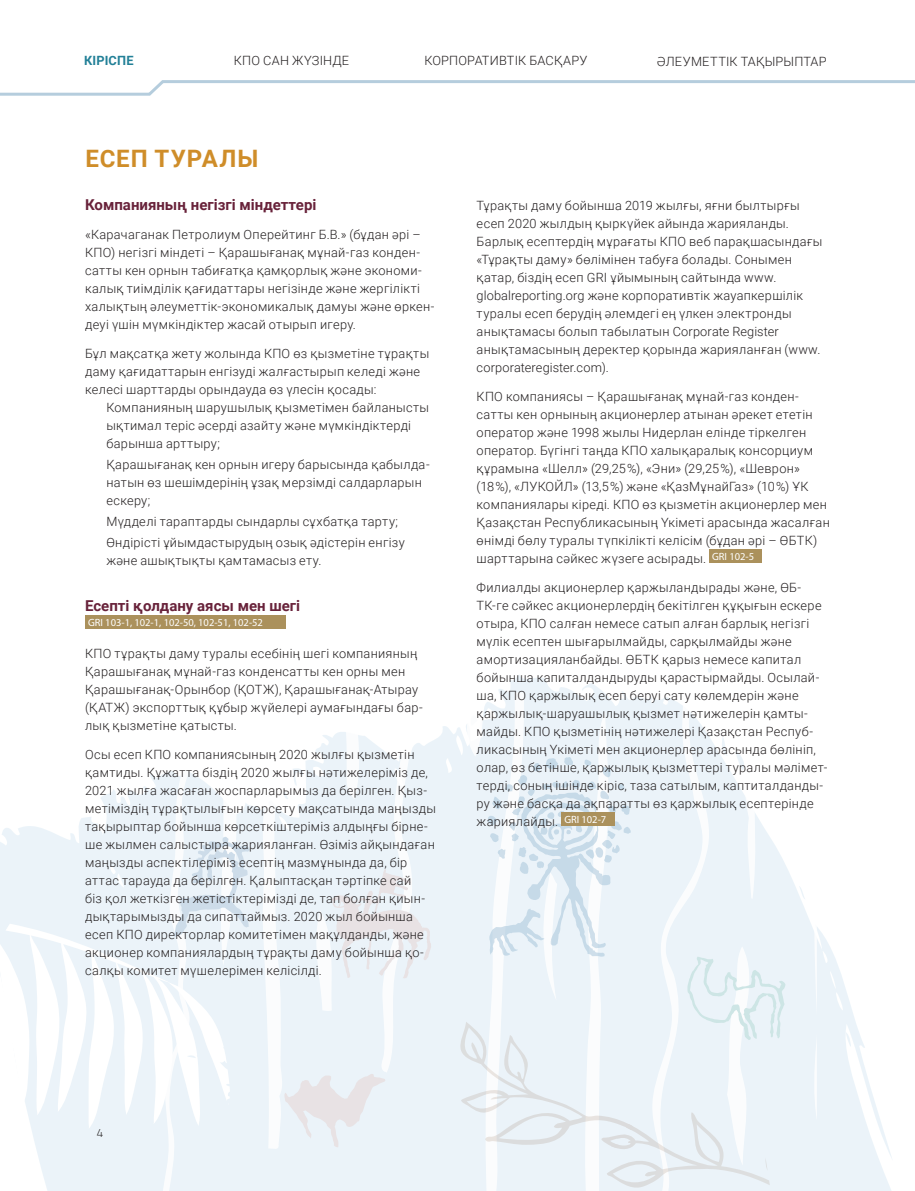
<style>
.page{position:relative;width:915px;height:1191px;background:#fff}
.page>*{position:absolute;margin:0;border:0;box-sizing:border-box;transform-origin:0 0}
.Subtitle_A{font:700 24px "Roboto";letter-spacing:.035em;color:#cf8d29}
.Subtitle_C{font:700 15px "Roboto";color:#68223a}
.Body_Text{font:300 12.75px/18px "Roboto";letter-spacing:.025em;color:#231f20}
.t1{font:700 12.75px "Roboto";letter-spacing:.015em;color:#228097}
.t2{font:300 12px "Cera Pro";color:#231f20}
.цур{font:10.5px "Myriad Pro";color:#fff}
</style>
<div class="page">
<svg style="left:0;top:80px;width:914px;height:16px"></svg>
<svg style="left:0;top:667px;width:892px;height:524px"></svg>
<svg style="left:160px;top:692px;width:656px;height:499px;fill:#ebf3f9"></svg>
<svg style="left:0;top:923px;width:230px;height:206px;fill:#ebf3f9"></svg>
<svg style="left:331px;top:869px;width:100px;height:109px;background:#eaedf2"></svg>
<svg style="left:687px;top:956px;width:98px;height:84px;background:#e6f1f5"></svg>
<svg style="left:173px;top:836px;width:77px;height:100px"></svg>
<svg style="left:458px;top:1021px;width:314px;height:170px;background:#ebf2f7"></svg>
<svg style="left:487px;top:757px;width:143px;height:199px"></svg>
<svg style="left:284px;top:1073px;width:101px;height:74px;background:#e9ecf0"></svg>
<div style="left:85px;top:615px;width:200px;height:14px;background:#ab915c"></div>
<div style="left:709px;top:549px;width:52px;height:14px;background:#ab915c"></div>
<div style="left:561px;top:812px;width:53px;height:14px;background:#ab915c"></div>
<p class="t1" style="left:84px;top:51px;width:51px">КІРІСПЕ</p>
<p class="Body_Text" style="left:234px;top:51px;width:117px">КПО САН ЖҮЗІНДЕ</p>
<p class="Body_Text" style="left:424px;top:51px;width:164px">КОРПОРАТИВТІК БАСҚАРУ</p>
<p class="Body_Text" style="left:656px;top:52px;width:171px">ӘЛЕУМЕТТІК ТАҚЫРЫПТАР</p>
<p class="Subtitle_A" style="left:85px;top:141px;width:174px">ЕСЕП ТУРАЛЫ</p>
<p class="Subtitle_C" style="left:85px;top:194px;width:233px">Компанияның негізгі міндеттері</p>
<p class="Body_Text" style="left:85px;top:225px;width:350px">«Карачаганак Петролиум Оперейтинг Б.В.» (бұдан әрі – КПО) негізгі міндеті – Қарашығанақ мұнай-газ конден&shy;сатты кен орнын табиғатқа қамқорлық және экономи&shy;калық тиімділік қағидаттары негізінде және жергілікті халықтың әлеуметтік-экономикалық дамуы және өркен&shy;деуі үшін мүмкіндіктер жасай отырып игеру.</p>
<p class="Body_Text" style="left:85px;top:344px;width:345px">Бұл мақсатқа жету жолында КПО өз қызметіне тұрақты даму қағидаттарын енгізуді жалғастырып келеді және келесі шарттарды орындауда өз үлесін қосады:</p>
<p class="Body_Text" style="left:106px;top:398px;width:324px">Компанияның шарушылық қызметімен байланысты ықтимал теріс әсерді азайту және мүмкіндіктерді барынша арттыру;</p>
<p class="Body_Text" style="left:106px;top:455px;width:324px">Қарашығанақ кен орнын игеру барысында қабылда&shy;натын өз шешімдерінің ұзақ мерзімді салдарларын ескеру;</p>
<p class="Body_Text" style="left:106px;top:512px;width:293px">Мүдделі тараптарды сындарлы сұхбатқа тарту;</p>
<p class="Body_Text" style="left:106px;top:533px;width:300px">Өндірісті ұйымдастырудың озық әдістерін енгізу және ашықтықты қамтамасыз ету.</p>
<p class="Subtitle_C" style="left:85px;top:595px;width:216px">Есепті қолдану аясы мен шегі</p>
<p class="цур" style="left:88px;top:616px;width:176px">GRI 103-1, 102-1, 102-50, 102-51, 102-52</p>
<p class="Body_Text" style="left:85px;top:644px;width:339px">КПО тұрақты даму туралы есебінің шегі компанияның Қарашығанақ мұнай-газ конденсатты кен орны мен Қарашығанақ-Орынбор (ҚОТЖ), Қарашығанақ-Атырау (ҚАТЖ) экспорттық құбыр жүйелері аумағындағы бар&shy;лық қызметіне қатысты.</p>
<p class="Body_Text" style="left:85px;top:744px;width:352px">Осы есеп КПО компаниясының 2020 жылғы қызметін қамтиды. Құжатта біздің 2020 жылғы нәтижелеріміз де, 2021 жылға жасаған жоспарларымыз да берілген. Қыз&shy;метіміздің тұрақтылығын көрсету мақсатында маңызды тақырыптар бойынша көрсеткіштеріміз алдыңғы бірне&shy;ше жылмен салыстыра жарияланған. Өзіміз айқындаған маңызды аспектілеріміз есептің мазмұнында да, бір аттас тарауда да берілген. Қалыптасқан тәртіпке сай<br>біз қол жеткізген жетістіктерімізді де, тап болған қиын&shy;дықтарымызды да сипаттаймыз. 2020 жыл бойынша есеп КПО директорлар комитетімен мақұлданды, және акционер компаниялардың тұрақты даму бойынша қо&shy;салқы комитет мүшелерімен келісілді.</p>
<p class="Body_Text" style="left:476px;top:196px;width:347px">Тұрақты даму бойынша 2019 жылғы, яғни былтырғы есеп 2020 жылдың қыркүйек айында жарияланды.<br>Барлық есептердің мұрағаты КПО веб парақшасындағы «Тұрақты даму» бөлімінен табуға болады. Сонымен қатар, біздің есеп GRI ұйымының сайтында www. globalreporting.org және корпоративтік жауапкершілік туралы есеп берудің әлемдегі ең үлкен электронды анықтамасы болып табылатын Corporate Register анықтамасының деректер қорында жарияланған (www. corporateregister.com).</p>
<p class="Body_Text" style="left:476px;top:387px;width:354px">КПО компаниясы – Қарашығанақ мұнай-газ конден&shy;сатты кен орнының акционерлер атынан әрекет ететін оператор және 1998 жылы Нидерлан елінде тіркелген оператор. Бүгінгі таңда КПО халықаралық консорциум құрамына «Шелл» (29,25 %), «Эни» (29,25 %), «Шеврон»<br>(18 %), «ЛУКОЙЛ» (13,5 %) және «ҚазМұнайГаз» (10 %) ҰК компаниялары кіреді. КПО өз қызметін акционерлер мен Қазақстан Республикасының Үкіметі арасында жасалған өнімді бөлу туралы түпкілікті келісім (бұдан әрі – ӨБТК) шарттарына сәйкес жүзеге асырады.</p>
<p class="цур" style="left:712px;top:550px;width:43px">GRI 102-5</p>
<p class="Body_Text" style="left:476px;top:578px;width:352px">Филиалды акционерлер қаржыландырады және, ӨБ-ТК-ге сәйкес акционерлердің бекітілген құқығын ескере отыра, КПО салған немесе сатып алған барлық негізгі мүлік есептен шығарылмайды, сарқылмайды және амортизацияланбайды. ӨБТК қарыз немесе капитал бойынша капиталдандыруды қарастырмайды. Осылай&shy;ша, КПО қаржылық есеп беруі сату көлемдерін және қаржылық-шаруашылық қызмет нәтижелерін қамты&shy;майды. КПО қызметінің нәтижелері Қазақстан Респуб&shy;ликасының Үкіметі мен акционерлер арасында бөлініп, олар, өз бетінше, қаржылық қызметтері туралы мәлімет&shy;терді, соның ішінде кіріс, таза сатылым, каптиталданды&shy;ру және басқа да ақпаратты өз қаржылық есептерінде жариялайды.</p>
<p class="цур" style="left:564px;top:812px;width:43px">GRI 102-7</p>
<p class="t2" style="left:97px;top:1124px;width:8px">4</p>
</div>
